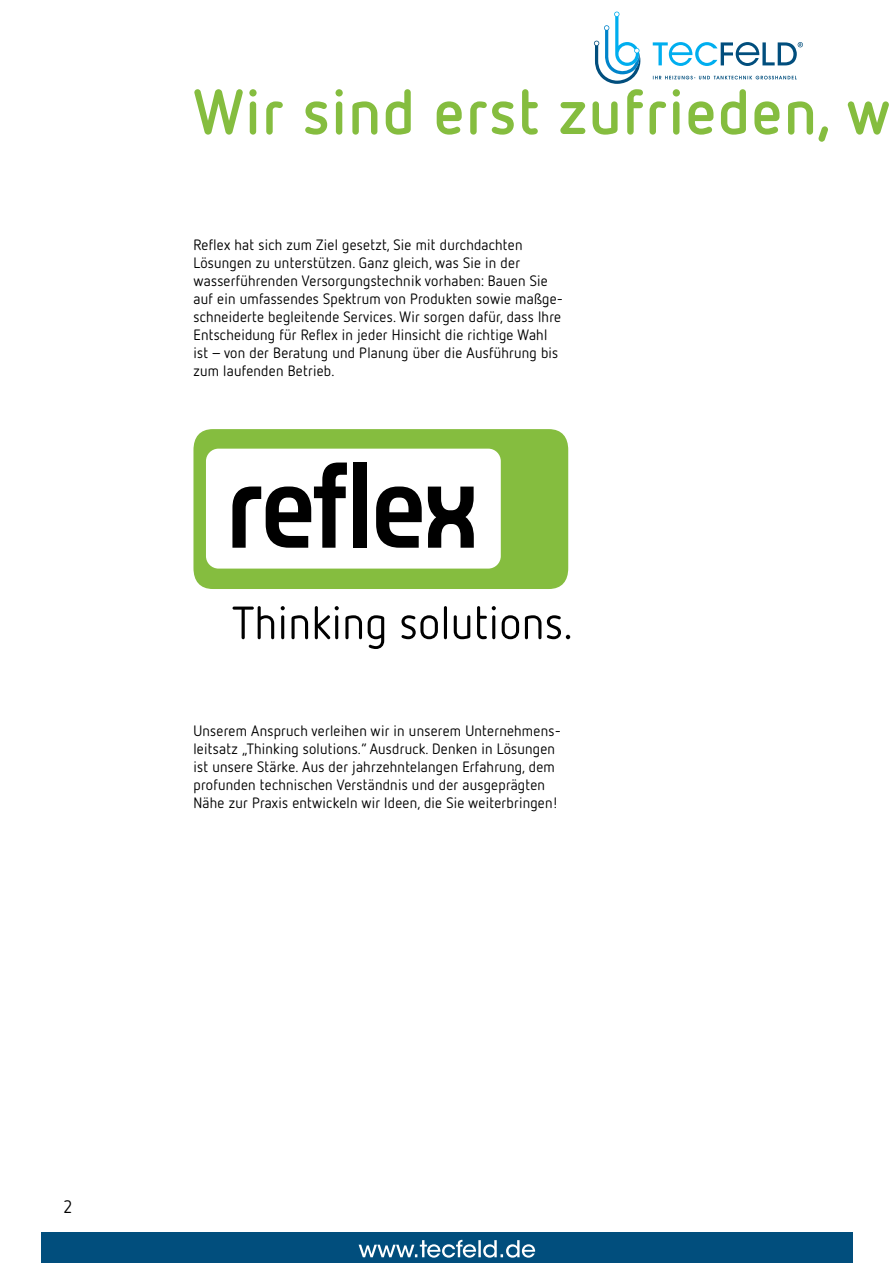
<style>
.page{position:relative;width:893px;height:1263px;background:#fff}
.page>*{position:absolute;margin:0;border:0;box-sizing:border-box;transform-origin:0 0}
.t1{font:700 63px "Netto OT";letter-spacing:.03em;color:#85bd3f}
.t2{font:18px "Netto OT";color:#000}
.t3{font:15px/18px "Netto OT";letter-spacing:.015em;color:#000}
</style>
<div class="page">
<div style="left:193px;top:429px;width:375px;height:160px;background:#85bd3f;border-radius:20px"></div>
<div style="left:206px;top:449px;width:295px;height:120px;background:#fff;border-radius:12px"></div>
<svg style="left:232px;top:462px;width:115px;height:86px"></svg>
<div style="left:354px;top:462px;width:13px;height:86px;background:#000"></div>
<svg style="left:376px;top:486px;width:46px;height:62px"></svg>
<svg style="left:428px;top:487px;width:46px;height:61px"></svg>
<svg style="left:233px;top:606px;width:41px;height:33px"></svg>
<hr style="left:281px;top:615px;width:3px;height:24px;background:#000;border-radius:2px">
<svg style="left:281px;top:606px;width:4px;height:4px"></svg>
<svg style="left:291px;top:615px;width:17px;height:24px"></svg>
<svg style="left:315px;top:606px;width:24px;height:33px"></svg>
<svg style="left:345px;top:615px;width:17px;height:24px"></svg>
<svg style="left:368px;top:615px;width:16px;height:34px"></svg>
<svg style="left:401px;top:615px;width:37px;height:24px"></svg>
<hr style="left:444px;top:606px;width:3px;height:33px;background:#000;border-radius:2px">
<svg style="left:454px;top:615px;width:16px;height:24px"></svg>
<svg style="left:477px;top:606px;width:19px;height:33px"></svg>
<svg style="left:502px;top:615px;width:17px;height:24px"></svg>
<svg style="left:525px;top:615px;width:16px;height:24px"></svg>
<svg style="left:547px;top:615px;width:23px;height:24px"></svg>
<svg style="left:653px;top:76px;width:144px;height:3px"></svg>
<svg style="left:653px;top:42px;width:150px;height:24px"></svg>
<svg style="left:594px;top:12px;width:46px;height:72px"></svg>
<div style="left:41px;top:1232px;width:811px;height:31px;background:#014e7d"></div>
<svg style="left:359px;top:1240px;width:176px;height:18px"></svg>
<h1 class="t1" style="left:193px;top:72px;width:698px">Wir sind erst zufrieden, w</h1>
<p class="t3" style="left:193px;top:235px;width:371px">Reflex hat sich zum Ziel gesetzt, Sie mit durchdachten Lösungen zu unterstützen. Ganz gleich, was Sie in der wasserführenden Versorgungstechnik vorhaben: Bauen Sie auf ein umfassendes Spektrum von Produkten sowie maßge&shy;schneiderte begleitende Services. Wir sorgen dafür, dass Ihre Entscheidung für Reflex in jeder Hinsicht die richtige Wahl ist – von der Beratung und Planung über die Ausführung bis zum laufenden Betrieb.</p>
<p class="t3" style="left:193px;top:721px;width:369px">Unserem Anspruch verleihen wir in unserem Unternehmens&shy;leitsatz „Thinking solutions.“ Ausdruck. Denken in Lösungen ist unsere Stärke. Aus der jahrzehntelangen Erfahrung, dem profunden technischen Verständnis und der ausgeprägten Nähe zur Praxis entwickeln wir Ideen, die Sie weiterbringen!</p>
<p class="t2" style="left:64px;top:1195px;width:10px">2</p>
</div>
